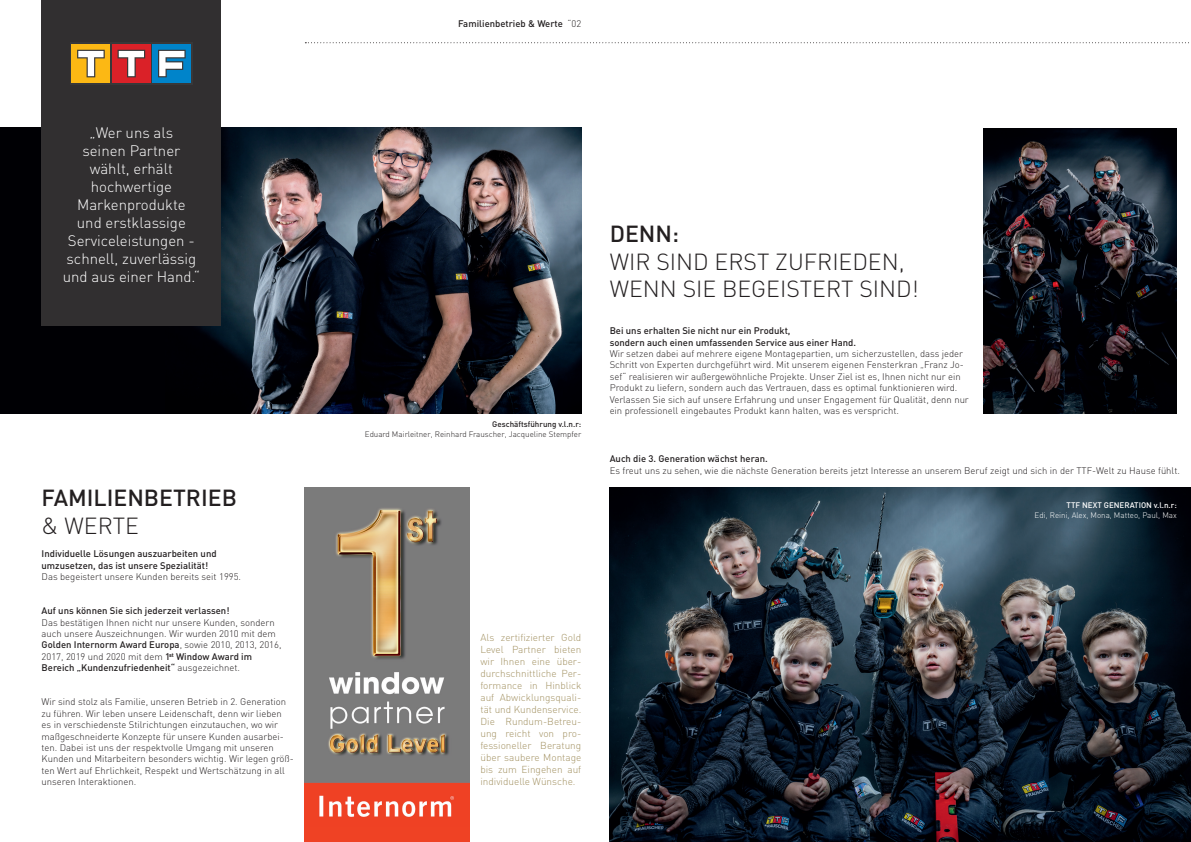
<style>
.page{position:relative;width:1191px;height:842px;background:#fff}
.page>*{position:absolute;margin:0;border:0;box-sizing:border-box;transform-origin:0 0}
.t1{font:300 23px/27.6px "DIN";color:#231f20}
.t2{font:500 23px "DIN";color:#231f20}
.t3{font:300 15px/18px "DIN";color:#fff;text-align:center}
.t4{font:300 10px/12px "DIN";color:#a29161;text-align:justify}
.t5{font:300 9.5px/11.4px "DIN";color:#231f20}
.t6{font:500 9.5px/11.4px "DIN";color:#231f20}
.t7{font:300 8px "DIN";color:#231f20}
.t8{font:300 8px "DIN";color:#fff}
.t9{font:500 8px "DIN";color:#fff}
.t10{font:500 8px "DIN";color:#231f20}
.s1{font-weight:500}
.s2{font-weight:300}
</style>
<div class="page">
<div style="left:0;top:127px;width:581px;height:287px;background:#000004"></div>
<img style="left:165px;top:127px;width:416px;height:287px">
<div style="left:42px;top:0;width:179px;height:325px;background:#312f30"></div>
<div style="left:70px;top:43px;width:123px;height:42px;background:#383839"></div>
<div style="left:71px;top:44px;width:39px;height:39px;background:#fcb814"></div>
<div style="left:112px;top:44px;width:39px;height:39px;background:#da2128"></div>
<div style="left:152px;top:44px;width:39px;height:39px;background:#0084ca"></div>
<svg style="left:77px;top:50px;width:109px;height:27px"></svg>
<svg style="left:305px;top:42px;width:884px;height:1px"></svg>
<img style="left:983px;top:128px;width:193px;height:286px">
<img style="left:609px;top:488px;width:582px;height:354px">
<div style="left:304px;top:488px;width:165px;height:354px;background:#ef4224"></div>
<img style="left:304px;top:488px;width:165px;height:329px">
<h2 class="t3" style="left:63px;top:124px;width:139px">„Wer uns als<br>seinen Partner wählt, erhält hochwertige<br>Markenprodukte und erstklassige<br>Serviceleistungen - schnell, zuverlässig und aus einer Hand.“</h2>
<h1 class="t2" style="left:42px;top:483px;width:197px">FAMILIENBETRIEB</h1>
<h1 class="t1" style="left:42px;top:511px;width:99px">&amp; WERTE</h1>
<p class="t6" style="left:42px;top:548px;width:177px">Individuelle Lösungen auszuarbeiten und umzusetzen, das ist unsere Spezialität!</p>
<p class="t5" style="left:42px;top:571px;width:201px">Das begeistert unsere Kunden bereits seit 1995.</p>
<p class="t6" style="left:42px;top:605px;width:189px">Auf uns können Sie sich jederzeit verlassen!</p>
<p class="t5" style="left:42px;top:616px;width:241px">Das bestätigen Ihnen nicht nur unsere Kunden, sondern auch unsere Auszeichnungen. Wir wurden 2010 mit dem <span class="s1">Golden Internorm Award Europa</span>, sowie 2010, 2013, 2016, 2017, 2019 und 2020 mit dem <span class="s1">1</span><sup>st</sup> <span class="s1">Window Award im Bereich „Kundenzufriedenheit“</span> ausgezeichnet.</p>
<p class="t5" style="left:42px;top:696px;width:254px">Wir sind stolz als Familie, unseren Betrieb in 2. Generation zu führen. Wir leben unsere Leidenschaft, denn wir lieben<br>es in verschiedenste Stilrichtungen einzutauchen, wo wir maßgeschneiderte Konzepte für unsere Kunden ausarbei&shy;ten. Dabei ist uns der respektvolle Umgang mit unseren Kunden und Mitarbeitern besonders wichtig. Wir legen größ&shy;ten Wert auf Ehrlichkeit, Respekt und Wertschätzung in all unseren Interaktionen.</p>
<p class="t6" style="left:458px;top:18px;width:125px">Familienbetrieb &amp; Werte <span class="s2">“02</span></p>
<p class="t10" style="left:492px;top:419px;width:90px">Geschäftsführung v.l.n.r:</p>
<p class="t7" style="left:365px;top:429px;width:218px">Eduard Mairleitner, Reinhard Frauscher, Jacqueline Stempfer</p>
<h1 class="t2" style="left:609px;top:219px;width:71px">DENN:</h1>
<h1 class="t1" style="left:609px;top:247px;width:311px">WIR SIND ERST ZUFRIEDEN,<br>WENN SIE BEGEISTERT SIND!</h1>
<p class="t6" style="left:609px;top:325px;width:248px">Bei uns erhalten Sie nicht nur ein Produkt,<br>sondern auch einen umfassenden Service aus einer Hand.</p>
<p class="t5" style="left:609px;top:348px;width:361px">Wir setzen dabei auf mehrere eigene Montagepartien, um sicherzustellen, dass jeder Schritt von Experten durchgeführt wird. Mit unserem eigenen Fensterkran „Franz Jo&shy;sef“ realisieren wir außergewöhnliche Projekte. Unser Ziel ist es, Ihnen nicht nur ein Produkt zu liefern, sondern auch das Vertrauen, dass es optimal funktionieren wird.<br>Verlassen Sie sich auf unsere Erfahrung und unser Engagement für Qualität, denn nur ein professionell eingebautes Produkt kann halten, was es verspricht.</p>
<p class="t6" style="left:609px;top:453px;width:160px">Auch die 3. Generation wächst heran.</p>
<p class="t5" style="left:609px;top:464px;width:572px">Es freut uns zu sehen, wie die nächste Generation bereits jetzt Interesse an unserem Beruf zeigt und sich in der TTF-Welt zu Hause fühlt.</p>
<p class="t9" style="left:1066px;top:500px;width:112px">TTF NEXT GENERATION v.l.n.r:</p>
<p class="t8" style="left:1034px;top:510px;width:144px">Edi, Reini, Alex, Mona, Matteo, Paul, Max</p>
<p class="t4" style="left:480px;top:631px;width:102px">Als zertifizierter Gold Level Partner bieten wir Ihnen eine über&shy;durchschnittliche Per&shy;formance in Hinblick auf Abwicklungsquali&shy;tät und Kundenservice.<br>Die Rundum-Betreu&shy;ung reicht von pro&shy;fessioneller Beratung über saubere Montage bis zum Eingehen auf individuelle Wünsche.</p>
</div>
